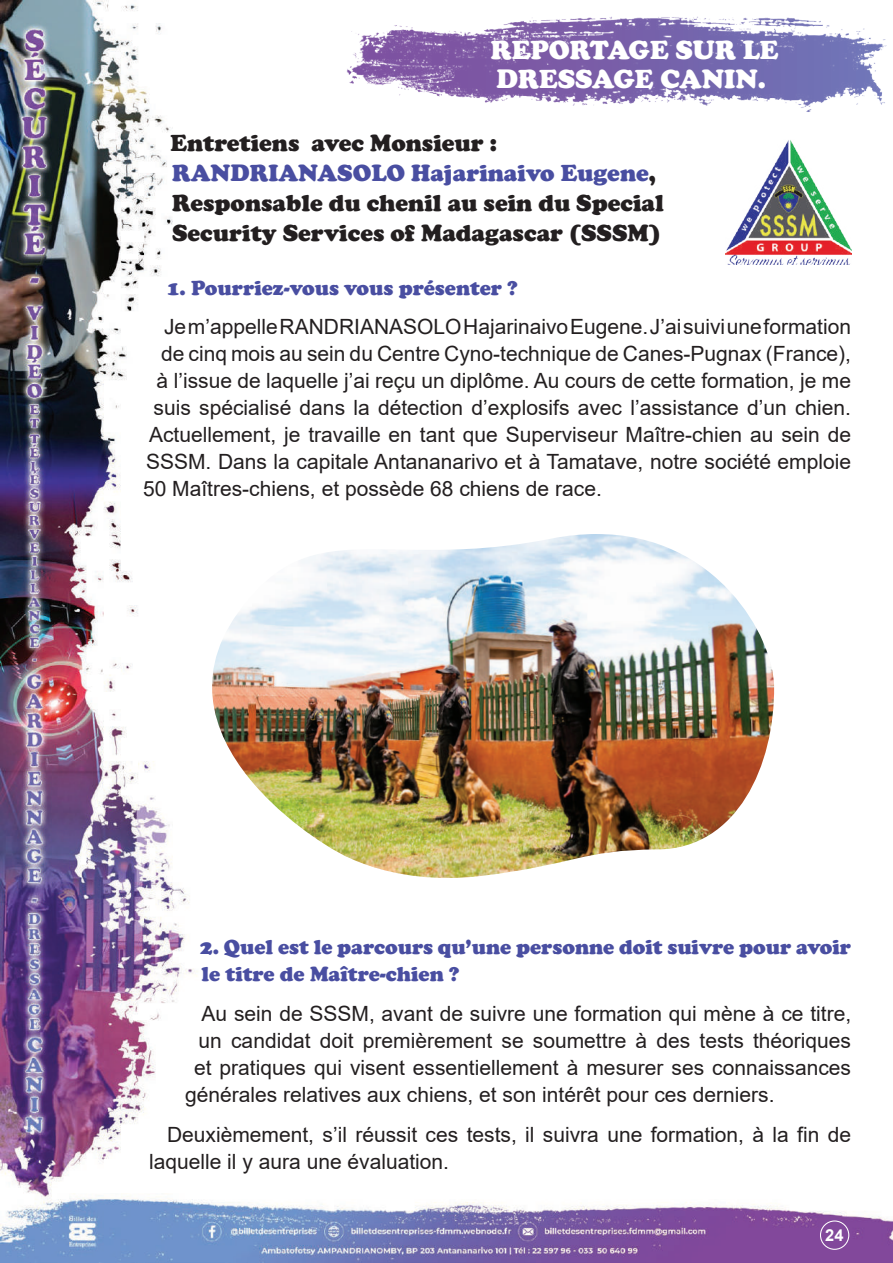
<style>
.page{position:relative;width:893px;height:1263px;background:#fff}
.page>*{position:absolute;margin:0;border:0;box-sizing:border-box;transform-origin:0 0}
.t1{font:900 27px/28.5px "Cooper";color:#fff}
.t2{font:900 24px/30px "Cooper";color:#231f20}
.t3{font:21px/27px "Arial";color:#231f20}
.t4{font:900 21px/27px "Cooper";color:#494ea1}
.t5{font:700 16.5px "Arial";color:#fff}
.s1{color:#494ea1}
</style>
<div class="page">
<img style="left:0;top:0;width:893px;height:1263px">
<img style="left:330px;top:3px;width:563px;height:133px">
<img style="left:725px;top:140px;width:126px;height:124px">
<svg style="left:121px;top:509px;width:654px;height:378px"></svg>
<img style="left:206px;top:534px;width:569px;height:352px">
<div style="left:820px;top:1220px;width:29px;height:30px;border:1px solid #fff;border-radius:50%"></div>
<p class="t1" style="left:491px;top:36px;width:289px">REPORTAGE SUR LE<br>DRESSAGE CANIN.</p>
<p class="t2" style="left:171px;top:128px;width:495px">Entretiens avec Monsieur :<br><span class="s1">RANDRIANASOLO Hajarinaivo Eugene</span>, Responsable du chenil au sein du Special Security Services of Madagascar (SSSM)</p>
<p class="t4" style="left:167px;top:274px;width:352px">1. Pourriez-vous vous présenter ?</p>
<p class="t3" style="left:164px;top:313px;width:689px">Je m’appelle RANDRIANASOLO Hajarinaivo Eugene. J’ai suivi une formation</p>
<p class="t3" style="left:161px;top:340px;width:691px">de cinq mois au sein du Centre Cyno-technique de Canes-Pugnax (France),</p>
<p class="t3" style="left:157px;top:367px;width:696px">à l’issue de laquelle j’ai reçu un diplôme. Au cours de cette formation, je me</p>
<p class="t3" style="left:154px;top:394px;width:699px">suis spécialisé dans la détection d’explosifs avec l’assistance d’un chien.</p>
<p class="t3" style="left:149px;top:421px;width:703px">Actuellement, je travaille en tant que Superviseur Maître-chien au sein de</p>
<p class="t3" style="left:146px;top:448px;width:706px">SSSM. Dans la capitale Antananarivo et à Tamatave, notre société emploie</p>
<p class="t3" style="left:143px;top:475px;width:460px">50 Maîtres-chiens, et possède 68 chiens de race.</p>
<p class="t4" style="left:200px;top:933px;width:652px">2. Quel est le parcours qu’une personne doit suivre pour avoir le titre de Maître-chien ?</p>
<p class="t3" style="left:202px;top:1000px;width:651px">Au sein de SSSM, avant de suivre une formation qui mène à ce titre,</p>
<p class="t3" style="left:199px;top:1027px;width:654px">un candidat doit premièrement se soumettre à des tests théoriques</p>
<p class="t3" style="left:194px;top:1054px;width:658px">et pratiques qui visent essentiellement à mesurer ses connaissances</p>
<p class="t3" style="left:185px;top:1081px;width:591px">générales relatives aux chiens, et son intérêt pour ces derniers.</p>
<p class="t3" style="left:149px;top:1120px;width:704px;text-indent:18px">Deuxièmement, s’il réussit ces tests, il suivra une formation, à la fin de laquelle il y aura une évaluation.</p>
<p class="t5" style="left:825px;top:1223px;width:20px">24</p>
</div>
